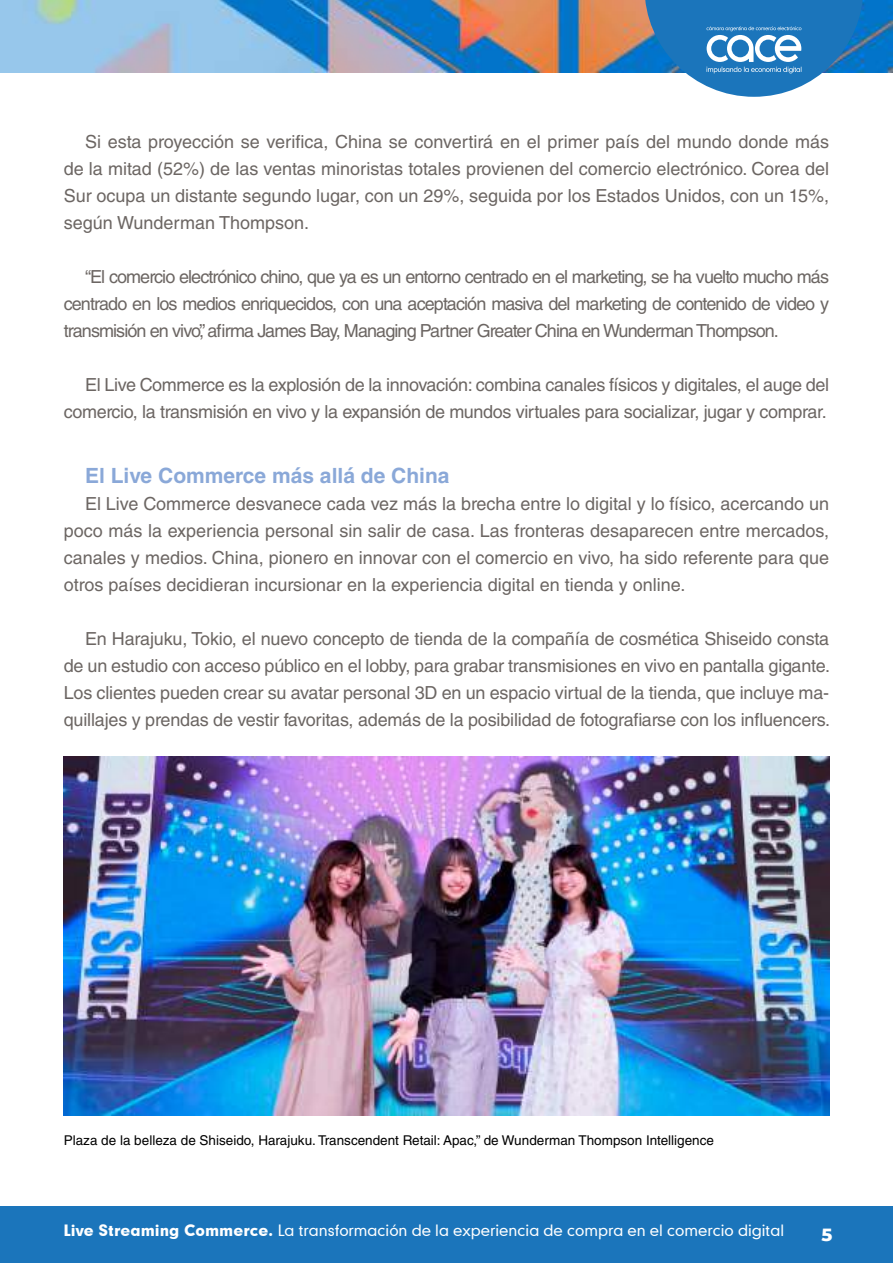
<style>
.page{position:relative;width:893px;height:1263px;background:#fff}
.page>*{position:absolute;margin:0;border:0;box-sizing:border-box;transform-origin:0 0}
.t1{font:700 21px "Helvetica LT Std";color:#8aa8d8}
.t2{font:18px/27px "Helvetica LT Std";letter-spacing:-.02em;color:#6c6663;text-align:justify}
.t3{font:800 18px "Montserrat";color:#fff}
.t4{font:15px "Geometric 706 BT Medium B";color:#fff}
.t5{font:13.5px "Helvetica LT Std";color:#000}
.s1{font-family:"Geometric 706 BT Black B"}
</style>
<div class="page">
<img style="left:0;top:0;width:893px;height:72px">
<div style="left:0;top:1206px;width:893px;height:57px;background:#1b75bb"></div>
<svg style="left:644px;top:0;width:219px;height:97px"></svg>
<img style="left:64px;top:756px;width:765px;height:359px">
<p class="t2" style="left:64px;top:128px;width:767px;text-indent:21px">Si esta proyección se verifica, China se convertirá en el primer país del mundo donde más de la mitad (52%) de las ventas minoristas totales provienen del comercio electrónico. Corea del Sur ocupa un distante segundo lugar, con un 29%, seguida por los Estados Unidos, con un 15%, según Wunderman Thompson.</p>
<p class="t2" style="left:64px;top:263px;width:767px;text-indent:21px">“El comercio electrónico chino, que ya es un entorno centrado en el marketing, se ha vuelto mucho más centrado en los medios enriquecidos, con una aceptación masiva del marketing de contenido de video y transmisión en vivo”, afirma James Bay, Managing Partner Greater China en Wunderman Thompson.</p>
<p class="t2" style="left:64px;top:371px;width:767px;text-align:right">El Live Commerce es la explosión de la innovación: combina canales físicos y digitales, el auge del comercio, la transmisión en vivo y la expansión de mundos virtuales para socializar, jugar y comprar.</p>
<p class="t1" style="left:85px;top:463px;width:366px">El Live Commerce más allá de China</p>
<p class="t2" style="left:64px;top:490px;width:767px;text-indent:21px">El Live Commerce desvanece cada vez más la brecha entre lo digital y lo físico, acercando un poco más la experiencia personal sin salir de casa. Las fronteras desaparecen entre mercados, canales y medios. China, pionero en innovar con el comercio en vivo, ha sido referente para que otros países decidieran incursionar en la experiencia digital en tienda y online.</p>
<p class="t2" style="left:64px;top:625px;width:768px;text-indent:21px">En Harajuku, Tokio, el nuevo concepto de tienda de la compañía de cosmética Shiseido consta de un estudio con acceso público en el lobby, para grabar transmisiones en vivo en pantalla gigante.<br>Los clientes pueden crear su avatar personal 3D en un espacio virtual de la tienda, que incluye ma&shy;quillajes y prendas de vestir favoritas, además de la posibilidad de fotografiarse con los influencers.</p>
<p class="t5" style="left:64px;top:1132px;width:652px">Plaza de la belleza de Shiseido, Harajuku. Transcendent Retail: Apac,” de Wunderman Thompson Intelligence</p>
<p class="t4" style="left:64px;top:1220px;width:722px"><span class="s1">Live Streaming Commerce.</span> La transformación de la experiencia de compra en el comercio digital</p>
<p class="t3" style="left:821px;top:1221px;width:12px">5</p>
</div>
